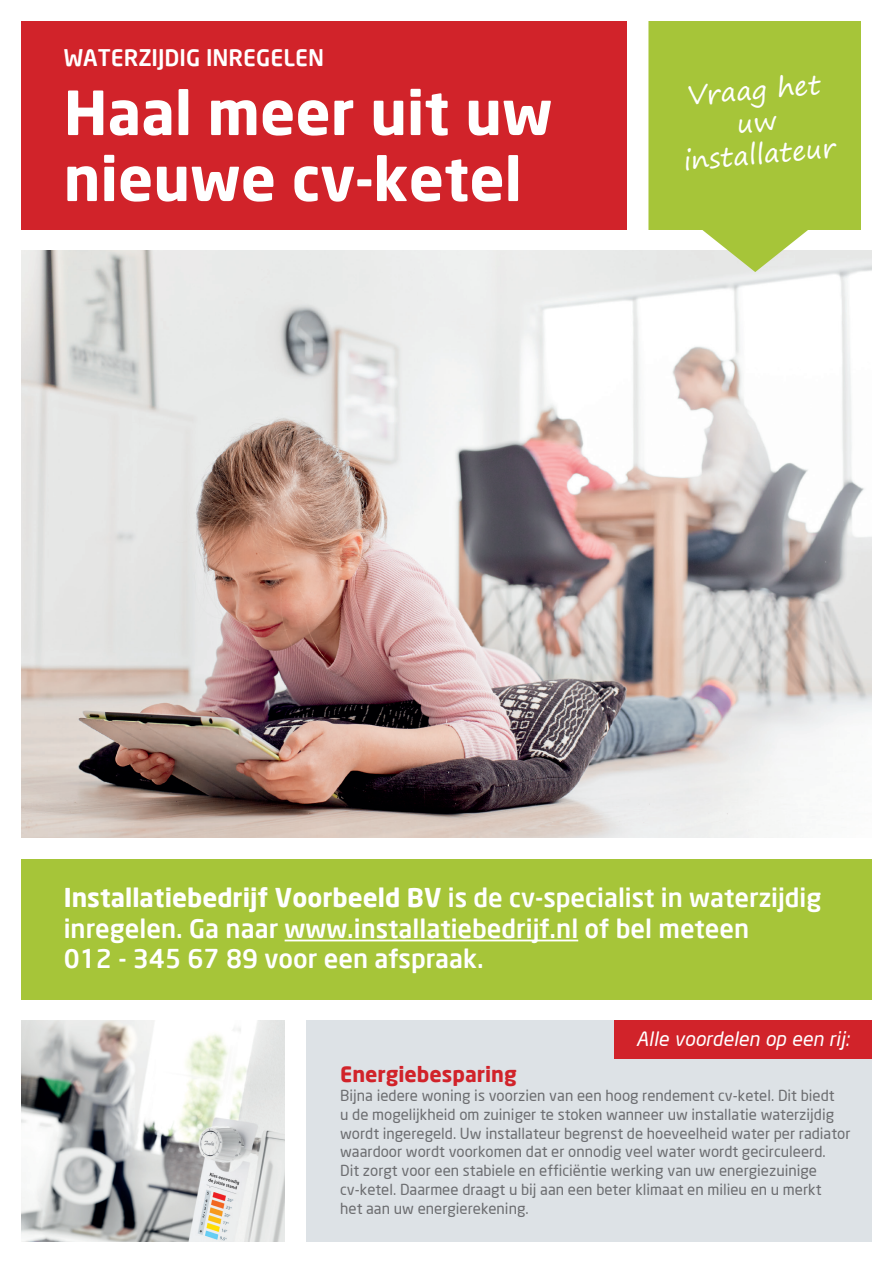
<style>
.page{position:relative;width:893px;height:1263px;background:#fff}
.page>*{position:absolute;margin:0;border:0;box-sizing:border-box;transform-origin:0 0}
.t1{font:700 60px/66px "Neo Sans";color:#fff}
.t2{font:26.7px/32.1px "Segoe Print";color:#fff;text-align:center}
.t3{font:500 25.5px/30.6px "Neo Sans";color:#fff}
.t4{font:500 22.5px "Neo Sans";color:#fff}
.t5{font:700 21px "Neo Sans";color:#d1232a}
.t6{font:italic 19.5px "Neo Sans";color:#fff}
.t7{font:15px/18.8px "Neo Sans";color:#6c6d70}
.s1{font-weight:700}
</style>
<div class="page">
<div style="left:21px;top:21px;width:606px;height:209px;background:#d1232a"></div>
<div style="left:648px;top:21px;width:213px;height:209px;background:#a6c539"></div>
<img style="left:21px;top:251px;width:851px;height:587px">
<div style="left:306px;top:1020px;width:566px;height:222px;background:#dde2e6"></div>
<div style="left:21px;top:859px;width:851px;height:140px;background:#a6c539"></div>
<svg style="left:658px;top:230px;width:194px;height:42px"></svg>
<div style="left:614px;top:1020px;width:258px;height:39px;background:#d1232a"></div>
<hr style="left:285px;top:939px;width:293px;height:2px;background:#fff">
<img style="left:21px;top:1020px;width:264px;height:222px">
<h3 class="t4" style="left:64px;top:44px;width:262px">WATERZIJDIG INREGELEN</h3>
<h1 class="t1" style="left:64px;top:78px;width:490px">Haal meer uit uw nieuwe cv-ketel</h1>
<h2 class="t2" style="left:677px;top:80px;width:154px;rotate:-5deg">Vraag het uw installateur</h2>
<h3 class="t3" style="left:64px;top:882px;width:759px"><span class="s1">Installatiebedrijf Voorbeeld BV</span> is de cv-specialist in waterzijdig inregelen. Ga naar www.installatiebedrijf.nl of bel meteen<br>012 - 345 67 89 voor een afspraak.</h3>
<h3 class="t6" style="left:636px;top:1027px;width:215px">Alle voordelen op een rij:</h3>
<h3 class="t5" style="left:340px;top:1061px;width:178px">Energiebesparing</h3>
<p class="t7" style="left:340px;top:1086px;width:512px">Bijna iedere woning is voorzien van een hoog rendement cv-ketel. Dit biedt<br>u de mogelijkheid om zuiniger te stoken wanneer uw installatie waterzijdig wordt ingeregeld. Uw installateur begrenst de hoeveelheid water per radiator waardoor wordt voorkomen dat er onnodig veel water wordt gecirculeerd.<br>Dit zorgt voor een stabiele en efficiëntie werking van uw energiezuinige cv-ketel. Daarmee draagt u bij aan een beter klimaat en milieu en u merkt<br>het aan uw energierekening.</p>
</div>
